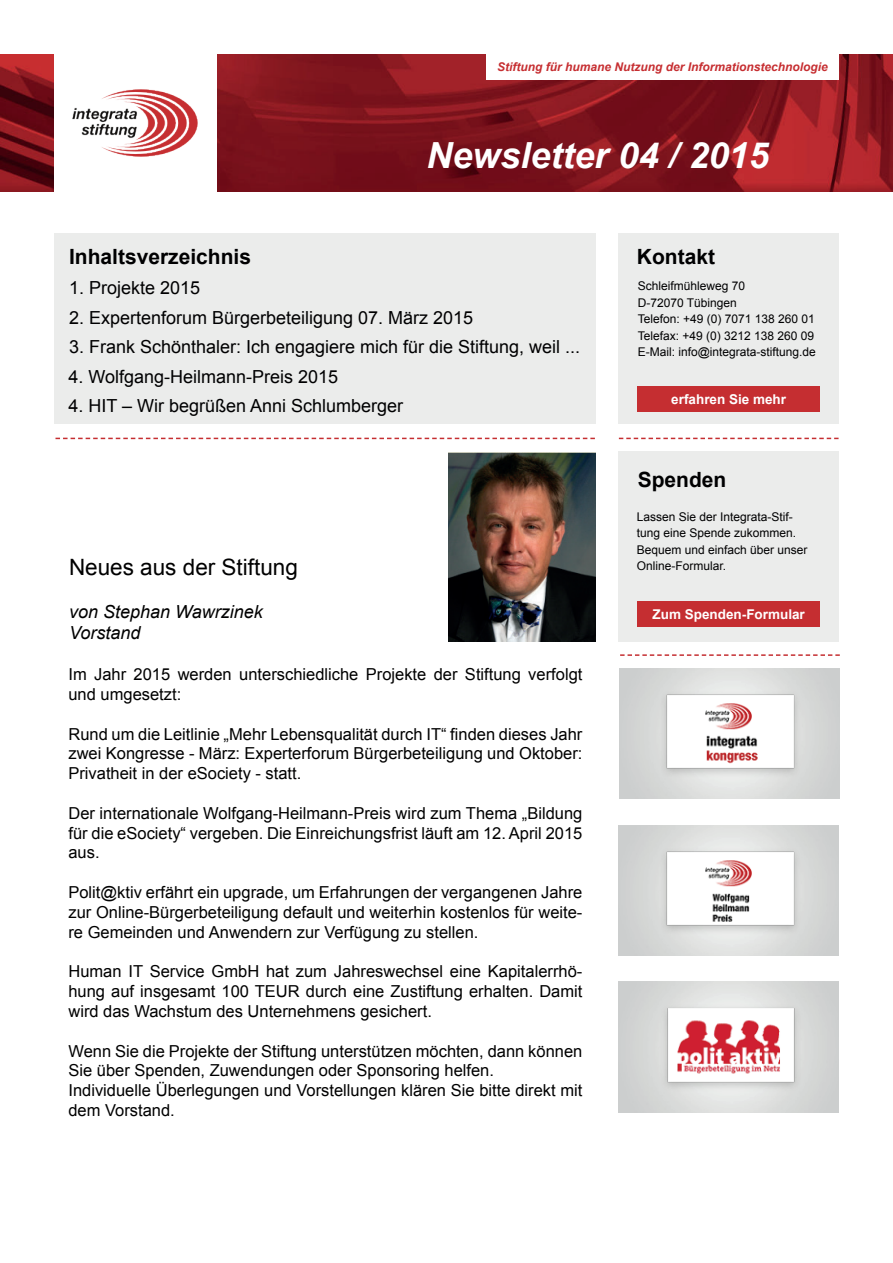
<style>
.page{position:relative;width:893px;height:1263px;background:#fff}
.page>*{position:absolute;margin:0;border:0;box-sizing:border-box;transform-origin:0 0}
.t1{font:italic 700 36px "Arial";color:#fff}
.t2{font:22.5px "Arial";color:#000001}
.t3{font:700 21px "Arial";color:#000001}
.t4{font:18px "Arial";color:#000001}
.t5{font:italic 18px/21.6px "Arial";color:#000001}
.t6{font:16.5px/19.8px "Arial";color:#000001;text-align:justify}
.t7{font:700 13.5px "Arial";color:#fff}
.t8{font:12px/16.5px "Arial";color:#000001}
.t9{font:italic 700 12px "Arial";color:#c62e31}
</style>
<div class="page">
<div style="left:54px;top:233px;width:541px;height:191px;background:#ebeceb"></div>
<img style="left:0;top:54px;width:893px;height:138px">
<div style="left:54px;top:54px;width:162px;height:138px;background:#fff"></div>
<img style="left:73px;top:89px;width:124px;height:67px">
<div style="left:486px;top:54px;width:353px;height:25px;background:#fff"></div>
<div style="left:618px;top:233px;width:221px;height:191px;background:#ebeceb"></div>
<div style="left:618px;top:451px;width:221px;height:191px;background:#ebeceb"></div>
<div style="left:638px;top:602px;width:182px;height:25px;background:#c52e31"></div>
<div style="left:638px;top:387px;width:182px;height:25px;background:#c52e31"></div>
<img style="left:618px;top:825px;width:221px;height:130px">
<img style="left:619px;top:668px;width:221px;height:131px">
<img style="left:618px;top:982px;width:221px;height:130px">
<img style="left:448px;top:452px;width:147px;height:189px">
<svg style="left:56px;top:438px;width:539px;height:1px"></svg>
<svg style="left:619px;top:438px;width:219px;height:1px"></svg>
<svg style="left:620px;top:654px;width:220px;height:2px"></svg>
<p class="t9" style="left:497px;top:59px;width:332px">Stiftung für humane Nutzung der Informationstechnologie</p>
<h1 class="t1" style="left:427px;top:132px;width:344px">Newsletter 04 / 2015</h1>
<p class="t3" style="left:69px;top:242px;width:184px">Inhaltsverzeichnis</p>
<p class="t4" style="left:69px;top:276px;width:133px">1. Projekte 2015</p>
<p class="t4" style="left:69px;top:306px;width:406px">2. Expertenforum Bürgerbeteiligung 07. März 2015</p>
<p class="t4" style="left:69px;top:335px;width:513px">3. Frank Schönthaler: Ich engagiere mich für die Stiftung, weil ...</p>
<p class="t4" style="left:68px;top:365px;width:271px">4. Wolfgang-Heilmann-Preis 2015</p>
<p class="t4" style="left:68px;top:394px;width:336px">4. HIT – Wir begrüßen Anni Schlumberger</p>
<h2 class="t2" style="left:69px;top:552px;width:230px">Neues aus der Stiftung</h2>
<p class="t5" style="left:69px;top:601px;width:195px">von Stephan Wawrzinek<br>Vorstand</p>
<p class="t6" style="left:68px;top:665px;width:515px">Im Jahr 2015 werden unterschiedliche Projekte der Stiftung verfolgt und umgesetzt:</p>
<p class="t6" style="left:68px;top:724px;width:515px">Rund um die Leitlinie „Mehr Lebensqualität durch IT“ finden dieses Jahr zwei Kongresse - März: Experterforum Bürgerbeteiligung und Oktober:<br>Privatheit in der eSociety - statt.</p>
<p class="t6" style="left:68px;top:803px;width:515px">Der internationale Wolfgang-Heilmann-Preis wird zum Thema „Bildung für die eSociety“ vergeben. Die Einreichungsfrist läuft am 12. April 2015 aus.</p>
<p class="t6" style="left:68px;top:882px;width:515px">Polit@ktiv erfährt ein upgrade, um Erfahrungen der vergangenen Jahre zur Online-Bürgerbeteiligung default und weiterhin kostenlos für weite&shy;re Gemeinden und Anwendern zur Verfügung zu stellen.</p>
<p class="t6" style="left:68px;top:962px;width:515px">Human IT Service GmbH hat zum Jahreswechsel eine Kapitalerrhö&shy;hung auf insgesamt 100 TEUR durch eine Zustiftung erhalten. Damit wird das Wachstum des Unternehmens gesichert.</p>
<p class="t6" style="left:68px;top:1041px;width:515px;text-align:left">Wenn Sie die Projekte der Stiftung unterstützen möchten, dann können Sie über Spenden, Zuwendungen oder Sponsoring helfen.<br>Individuelle Überlegungen und Vorstellungen klären Sie bitte direkt mit dem Vorstand.</p>
<p class="t3" style="left:637px;top:242px;width:80px">Kontakt</p>
<p class="t8" style="left:638px;top:278px;width:180px">Schleifmühleweg 70<br>D-72070 Tübingen<br>Telefon: +49 (0) 7071 138 260 01<br>Telefax: +49 (0) 3212 138 260 09<br>E-Mail: info@integrata-stiftung.de</p>
<p class="t7" style="left:671px;top:390px;width:116px">erfahren Sie mehr</p>
<p class="t3" style="left:638px;top:465px;width:90px">Spenden</p>
<p class="t8" style="left:637px;top:508px;width:172px">Lassen Sie der Integrata-Stif&shy;tung eine Spende zukommen.<br>Bequem und einfach über unser<br>Online-Formular.</p>
<p class="t7" style="left:653px;top:606px;width:154px">Zum Spenden-Formular</p>
</div>
